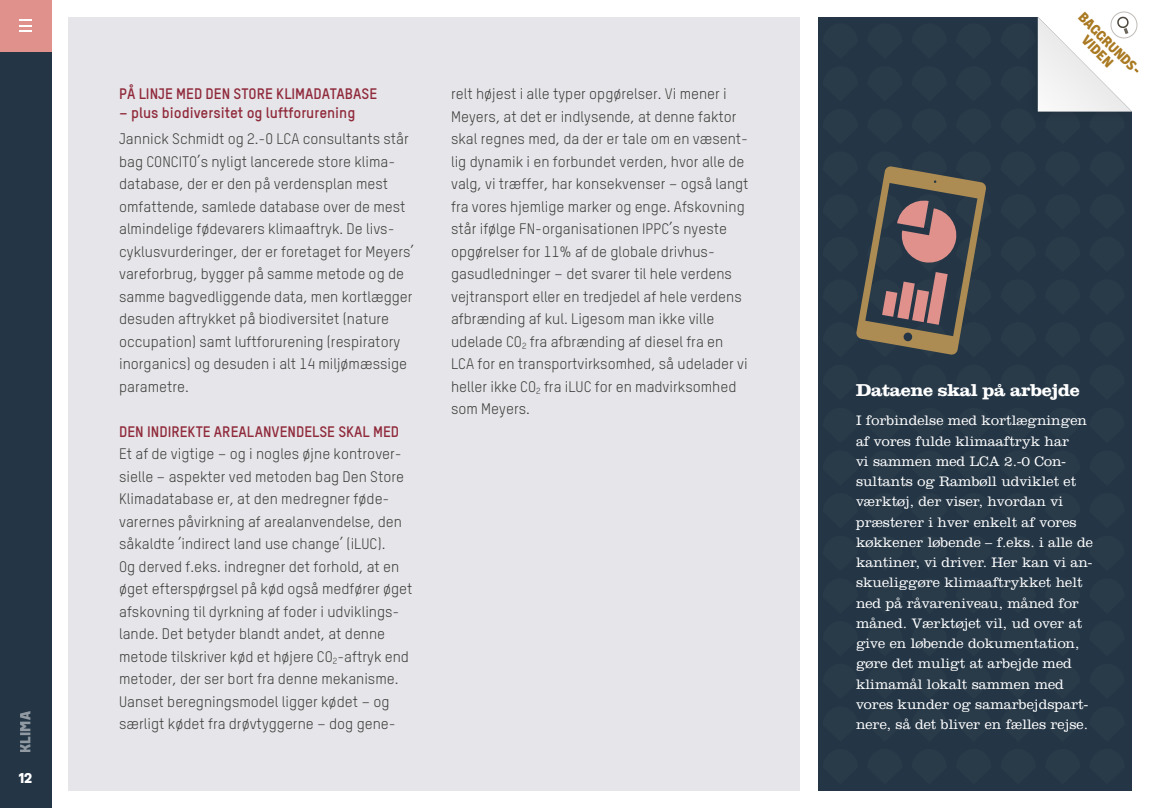
<style>
.page{position:relative;width:1149px;height:808px;background:#fff}
.page>*{position:absolute;margin:0;border:0;box-sizing:border-box;transform-origin:0 0}
.t1{font:700 16.5px "Clarendon";color:#fff}
.Brødtekst_-_ny{font:15px/22.5px "TSTARPRO";color:#3c3c3b}
.Brødtekst_-_Overskri{font:700 15px "TSTARPRO";color:#902a3b}
.t2{font:700 15px "Meyer Grand";letter-spacing:.005em;color:#fff}
.t3{font:300 14.25px/20.2px "Clarendon";color:#fff}
.t4{font:700 14.25px "Meyer Grand";color:#fff}
.Brødtekst_overskrift{font:700 14.1px "Meyer Grand";color:#aa7a23}
</style>
<div class="page">
<div style="left:0;top:51px;width:51px;height:757px;background:#243646"></div>
<div style="left:0;top:0;width:51px;height:51px;background:#e0918b"></div>
<div style="left:68px;top:17px;width:1063px;height:774px;background:#e6e6ea"></div>
<div style="left:816px;top:17px;width:315px;height:774px;background:#243646"></div>
<div style="left:799px;top:0;width:17px;height:808px;background:#fff"></div>
<svg style="left:856px;top:166px;width:130px;height:189px"></svg>
<svg style="left:1037px;top:16px;width:101px;height:128px"></svg>
<div style="left:1110px;top:12px;width:26px;height:26px;border:1px solid #c0bcb8;border-radius:50%"></div>
<svg style="left:19px;top:20px;width:13px;height:11px"></svg>
<p class="t2" style="left:15px;top:753px;width:43px;rotate:-90deg">Klima</p>
<p class="t4" style="left:19px;top:769px;width:15px">12</p>
<p class="Brødtekst_-_Overskri" style="left:119px;top:84px;width:259px">PÅ LINJE MED DEN STORE KLIMADATABASE</p>
<p class="Brødtekst_-_Overskri" style="left:119px;top:103px;width:238px">– plus biodiversitet og luftforurening</p>
<p class="Brødtekst_-_ny" style="left:119px;top:127px;width:296px">Jannick Schmidt og 2.-0 LCA consultants står bag CONCITO’s nyligt lancerede store klima&shy;database, der er den på verdensplan mest omfattende, samlede database over de mest almindelige fødevarers klimaaftryk. De livs&shy;cyklusvurderinger, der er foretaget for Meyers’ vareforbrug, bygger på samme metode og de samme bagvedliggende data, men kortlægger desuden aftrykket på biodiversitet (nature occupation) samt luftforurening (respiratory inorganics) og desuden i alt 14 miljømæssige parametre.</p>
<p class="Brødtekst_-_Overskri" style="left:119px;top:422px;width:281px">DEN INDIREKTE AREALANVENDELSE SKAL MED</p>
<p class="Brødtekst_-_ny" style="left:119px;top:442px;width:295px">Et af de vigtige – og i nogles øjne kontrover&shy;sielle – aspekter ved metoden bag Den Store Klimadatabase er, at den medregner føde&shy;varernes påvirkning af arealanvendelse, den såkaldte ’indirect land use change’ (iLUC).<br>Og derved f.eks. indregner det forhold, at en øget efterspørgsel på kød også medfører øget afskovning til dyrkning af foder i udviklings&shy;lande. Det betyder blandt andet, at denne metode tilskriver kød et højere CO<sub>2</sub>-aftryk end metoder, der ser bort fra denne mekanisme.<br>Uanset beregningsmodel ligger kødet – og særligt kødet fra drøvtyggerne – dog gene-</p>
<p class="Brødtekst_-_ny" style="left:451px;top:82px;width:299px">relt højest i alle typer opgørelser. Vi mener i Meyers, at det er indlysende, at denne faktor skal regnes med, da der er tale om en væsent&shy;lig dynamik i en forbundet verden, hvor alle de valg, vi træffer, har konsekvenser – også langt fra vores hjemlige marker og enge. Afskovning står ifølge FN-organisationen IPPC’s nyeste opgørelser for 11% af de globale drivhus&shy;gasudledninger – det svarer til hele verdens vejtransport eller en tredjedel af hele verdens afbrænding af kul. Ligesom man ikke ville udelade CO<sub>2</sub> fra afbrænding af diesel fra en LCA for en transportvirksomhed, så udelader vi heller ikke CO<sub>2</sub> fra iLUC for en madvirksomhed som Meyers.</p>
<p class="Brødtekst_overskrift" style="left:1087px;top:8px;width:77px;rotate:45deg">BAGGRUNDS</p>
<p class="Brødtekst_overskrift" style="left:1090px;top:31px;width:39px;rotate:45deg">VIDEN</p>
<p class="t1" style="left:855px;top:379px;width:225px">Dataene skal på arbejde</p>
<p class="t3" style="left:855px;top:410px;width:238px">I forbindelse med kortlægningen af vores fulde klimaaftryk har<br>vi sammen med LCA 2.-0 Con&shy;sultants og Rambøll udviklet et værktøj, der viser, hvordan vi præsterer i hver enkelt af vores køkkener løbende – f.eks. i alle de kantiner, vi driver. Her kan vi an&shy;skueliggøre klimaaftrykket helt ned på råvareniveau, måned for måned. Værktøjet vil, ud over at give en løbende dokumentation, gøre det muligt at arbejde med klimamål lokalt sammen med vores kunder og samarbejdspart&shy;nere, så det bliver en fælles rejse.</p>
</div>
